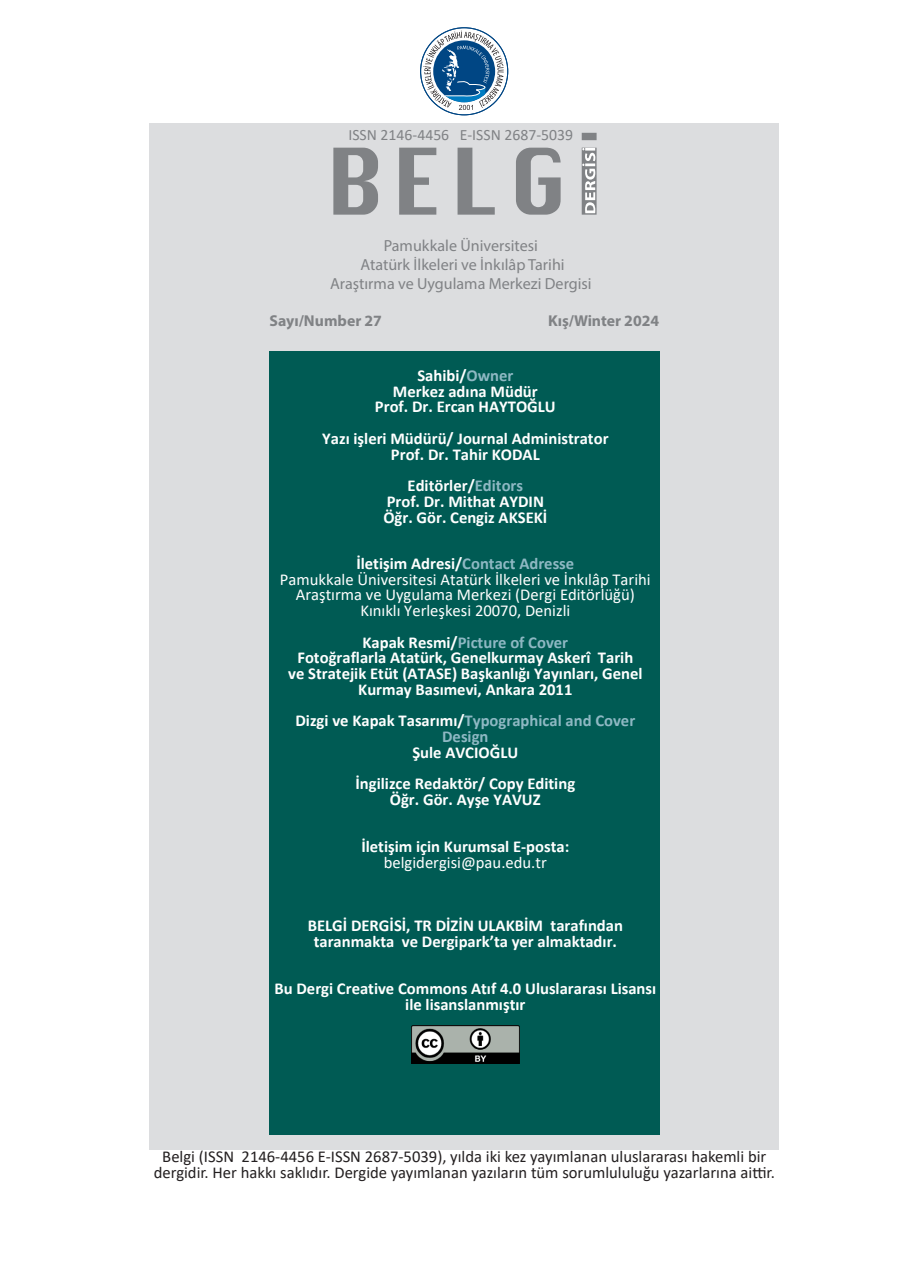
<style>
.page{position:relative;width:903px;height:1275px;background:#fff}
.page>*{position:absolute;margin:0;border:0;box-sizing:border-box;transform-origin:0 0}
.t1{font:700 16.62px/15.8px "Calibri";color:#fff;text-align:center}
.t2{font:16.62px/15.8px "Calibri";color:#fff;text-align:center}
.t3{font:16.62px/15.8px "Calibri";color:#231f20;text-align:center}
.t4{font:700 16.62px/15.8px "Calibri";color:#8eb8c3;text-align:center}
.t5{font:16.1px/19.2px "Myriad Pro";color:#808285;text-align:center}
.t6{font:15.75px "Calibri";color:#808285}
.t7{font:700 15.75px "Myriad Pro";color:#808285}
.s1{color:#8eb8c3}
.s2{font-weight:700}
.s3{font-weight:700;color:#8eb8c3}
.s4{color:#fff}
</style>
<div class="page">
<div style="left:150px;top:123px;width:629px;height:1027px;background:#dcdddf"></div>
<svg style="left:333px;top:133px;width:263px;height:82px"></svg>
<div style="left:269px;top:351px;width:391px;height:784px;background:#005b54"></div>
<img style="left:411px;top:1026px;width:108px;height:38px">
<svg style="left:423px;top:31px;width:81px;height:79px"></svg>
<p class="t6" style="left:348px;top:124px;width:226px">ISSN 2146-4456 E-ISSN 2687-5039</p>
<p class="t5" style="left:330px;top:236px;width:263px">Pamukkale Üniversitesi<br>Atatürk İlkeleri ve İnkılâp Tarihi<br>Araştırma ve Uygulama Merkezi Dergisi</p>
<p class="t7" style="left:269px;top:310px;width:114px">Sayı/Number 27</p>
<p class="t7" style="left:548px;top:310px;width:113px">Kış/Winter 2024</p>
<p class="t1" style="left:375px;top:367px;width:182px">Sahibi/<span class="s1">Owner<br></span>Merkez adına Müdür<br>Prof. Dr. Ercan HAYTOĞLU</p>
<p class="t1" style="left:322px;top:430px;width:288px">Yazı işleri Müdürü/ Journal Administrator<br>Prof. Dr. Tahir KODAL</p>
<p class="t1" style="left:383px;top:477px;width:165px">Editörler/<span class="s1">Editors<br></span>Prof. Dr. Mithat AYDIN<br>Öğr. Gör. Cengiz AKSEKİ</p>
<p class="t2" style="left:280px;top:555px;width:372px"><span class="s2">İletişim Adresi/</span><span class="s3">Contact Adresse<br></span>Pamukkale Üniversitesi Atatürk İlkeleri ve İnkılâp Tarihi Araştırma ve Uygulama Merkezi (Dergi Editörlüğü)<br>Kınıklı Yerleşkesi 20070, Denizli</p>
<p class="t1" style="left:288px;top:634px;width:356px">Kapak Resmi/<span class="s1">Picture of Cover<br></span>Fotoğraflarla Atatürk, Genelkurmay Askerî Tarih ve Stratejik Etüt (ATASE) Başkanlığı Yayınları, Genel Kurmay Basımevi, Ankara 2011</p>
<p class="t4" style="left:295px;top:713px;width:341px"><span class="s4">Dizgi ve Kapak Tasarımı/</span>Typographical and Cover<br>Design</p>
<p class="t1" style="left:355px;top:736px;width:221px;line-height:31.5px">Şule AVCIOĞLU<br>İngilizce Redaktör/ Copy Editing</p>
<p class="t1" style="left:390px;top:791px;width:152px">Öğr. Gör. Ayşe YAVUZ</p>
<p class="t1" style="left:361px;top:839px;width:209px">İletişim için Kurumsal E-posta:</p>
<p class="t2" style="left:384px;top:854px;width:164px">belgidergisi@pau.edu.tr</p>
<p class="t1" style="left:308px;top:917px;width:317px">BELGİ DERGİSİ, TR DİZİN ULAKBİM tarafından taranmakta ve Dergipark’ta yer almaktadır.</p>
<p class="t1" style="left:274px;top:980px;width:383px">Bu Dergi Creative Commons Atıf 4.0 Uluslararası Lisansı ile lisanslanmıştır</p>
<p class="t3" style="left:154px;top:1148px;width:623px">Belgi (ISSN 2146-4456 E-ISSN 2687-5039), yılda iki kez yayımlanan uluslararası hakemli bir dergidir. Her hakkı saklıdır. Dergide yayımlanan yazıların tüm sorumlululuğu yazarlarına aittir.</p>
</div>
